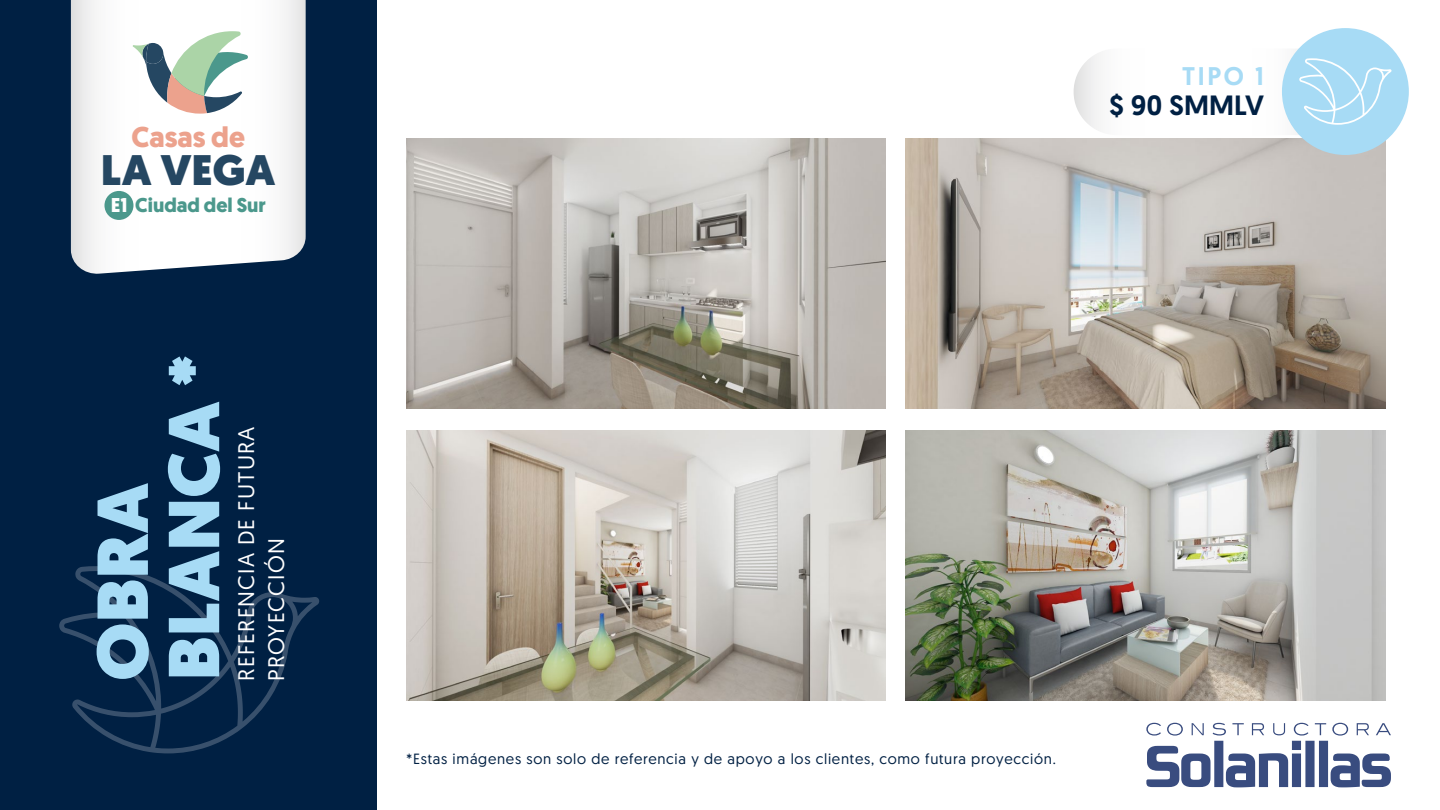
<style>
.page{position:relative;width:1440px;height:810px;background:#fff}
.page>*{position:absolute;margin:0;border:0;box-sizing:border-box;transform-origin:0 0}
.t1{font:900 72px/71.2px "Geomanist";color:#a7dbf5}
.t2{font:900 42.67px "Geomanist";color:#254762}
.t3{font:700 28.65px "Geomanist";color:#eca28d}
.t4{font:500 27.83px "Geomanist";color:#002043}
.t5{font:500 25.5px "Geomanist";color:#a7dbf5}
.t6{font:22.5px/30px "Geomanist";letter-spacing:.05em;color:#fff}
.t7{font:700 19.95px "Geomanist";color:#4b988c}
.t8{font:14.77px "Geomanist";letter-spacing:.05em;color:#002043}
.s1{color:#fff}
</style>
<div class="page">
<img style="left:406px;top:431px;width:480px;height:270px">
<img style="left:906px;top:431px;width:479px;height:270px">
<img style="left:906px;top:139px;width:479px;height:269px">
<img style="left:406px;top:139px;width:480px;height:269px">
<svg style="left:1146px;top:723px;width:245px;height:64px"></svg>
<div style="left:0;top:0;width:377px;height:810px;background:#002043"></div>
<svg style="left:59px;top:566px;width:260px;height:187px"></svg>
<svg style="left:71px;top:0;width:235px;height:274px;background:#eff0f2"></svg>
<div style="left:104px;top:191px;width:29px;height:29px;background:#4b988c;border-radius:50%"></div>
<svg style="left:132px;top:31px;width:116px;height:83px;background:#c1ccc4"></svg>
<div style="left:1282px;top:28px;width:127px;height:127px;background:#a7dbf5;border-radius:50%"></div>
<svg style="left:1074px;top:49px;width:318px;height:86px"></svg>
<h3 class="t3" style="left:132px;top:118px;width:115px">Casas de</h3>
<h2 class="t2" style="left:101px;top:142px;width:176px">LA VEGA</h2>
<h3 class="t7" style="left:111px;top:192px;width:157px"><span class="s1">E1</span> Ciudad del Sur</h3>
<h1 class="t1" style="left:87px;top:681px;width:327px;rotate:-90deg">OBRA<br>BLANCA *</h1>
<h3 class="t6" style="left:231px;top:681px;width:256px;rotate:-90deg">REFERENCIA DE FUTURA<br>PROYECCIÓN</h3>
<h3 class="t5" style="left:1182px;top:59px;width:83px">TIPO 1</h3>
<h3 class="t4" style="left:1110px;top:87px;width:156px">$ 90 SMMLV</h3>
<p class="t8" style="left:406px;top:749px;width:651px">*Estas imágenes son solo de referencia y de apoyo a los clientes, como futura proyección.</p>
</div>
